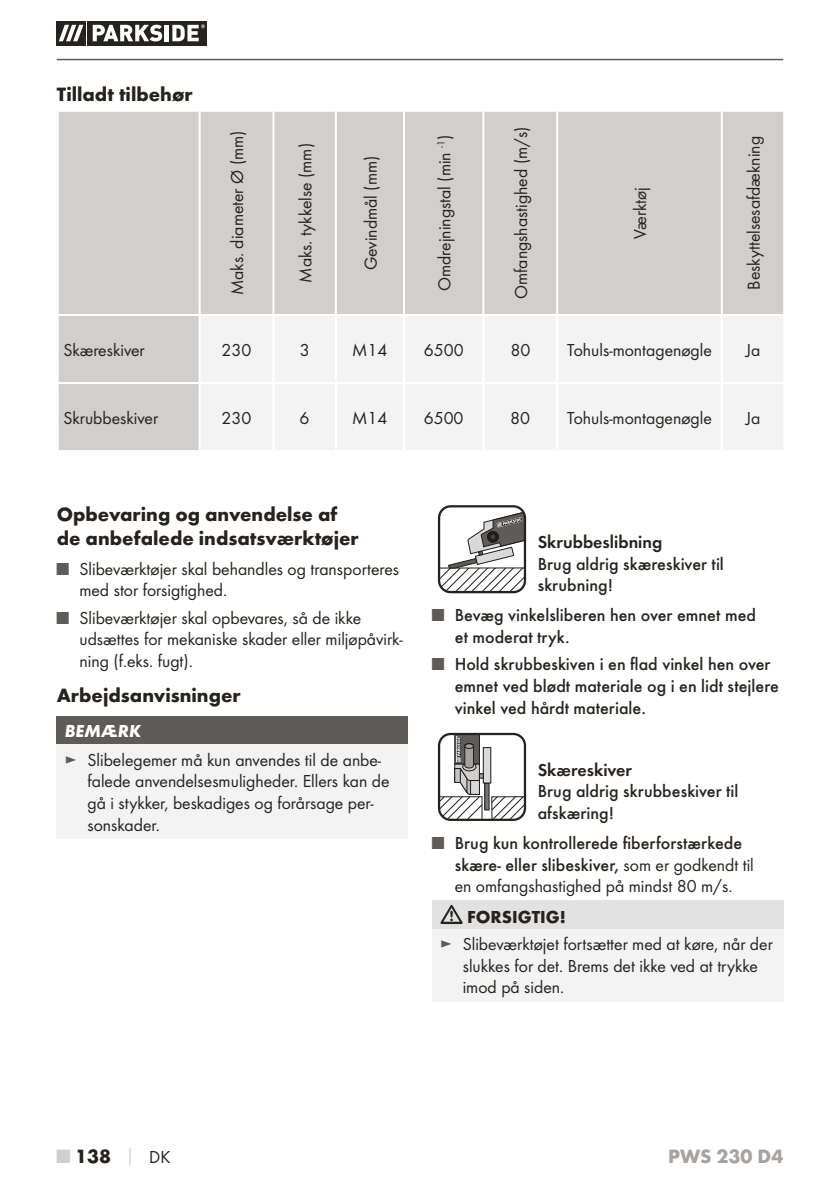
<style>
.page{position:relative;width:840px;height:1191px;background:#fff}
.page>*{position:absolute;margin:0;border:0;box-sizing:border-box;transform-origin:0 0}
.t1{font:700 20px/24px "Futura";color:#26231f}
.t2{font:700 20px "Futura";color:#a7a3a1}
.t3{font:18px/21.6px "Futura Boo";color:#26231f}
.t4{font:500 18px/21.6px "Futura";color:#26231f}
.t5{font:18px "Futura Dem";color:#26231f}
.t6{font:700 18px "Futura";color:#26231f}
.t7{font:italic 700 18px "Futura";color:#fff}
.s1{color:#5f5b58}
.s2{font-family:"Futura Boo";font-weight:400;color:#5f5b58}
.s3{font-family:"Futura Boo";font-weight:400}
.s4{color:#d1cfce}
.s5{font-size:18px;color:#d1cfce}
.s6{font-family:"Futura Boo";font-weight:400;font-size:18px}
</style>
<div class="page">
<hr style="left:57px;top:59px;width:725px;height:1px;background:#5f5b58">
<div style="left:57px;top:21px;width:29px;height:24px;background:#26231f"></div>
<svg style="left:87px;top:21px;width:120px;height:24px"></svg>
<svg style="left:59px;top:25px;width:24px;height:16px"></svg>
<svg style="left:93px;top:25px;width:69px;height:16px"></svg>
<hr style="left:165px;top:25px;width:4px;height:16px;background:#fff">
<svg style="left:172px;top:24px;width:33px;height:17px"></svg>
<div style="left:57px;top:716px;width:351px;height:28px;background:#5f5b58"></div>
<div style="left:57px;top:744px;width:351px;height:94px;background:#f3f3f4"></div>
<svg style="left:440px;top:511px;width:83px;height:79px"></svg>
<div style="left:437px;top:505px;width:89px;height:88px;border:2px solid #26231f;border-radius:12px"></div>
<svg style="left:493px;top:798px;width:29px;height:19px"></svg>
<div style="left:491px;top:796px;width:33px;height:23px;border:1px solid #1d1d1b"></div>
<div style="left:484px;top:783px;width:5px;height:27px;background:#787472"></div>
<div style="left:484px;top:782px;width:5px;height:28px;border:1px solid #1d1d1b"></div>
<div style="left:483px;top:747px;width:7px;height:36px;background:#dad9d9"></div>
<div style="left:482px;top:747px;width:9px;height:36px;border:1px solid #1d1d1b"></div>
<svg style="left:440px;top:736px;width:43px;height:82px"></svg>
<div style="left:437px;top:733px;width:89px;height:88px;border:2px solid #26231f;border-radius:12px"></div>
<div style="left:432px;top:900px;width:350px;height:28px;background:#e3e2e2"></div>
<div style="left:432px;top:928px;width:350px;height:73px;background:#f3f3f4"></div>
<svg style="left:440px;top:905px;width:22px;height:19px"></svg>
<div style="left:59px;top:112px;width:723px;height:338px;background:#d1cfce"></div>
<div style="left:200px;top:316px;width:582px;height:134px;background:#f3f3f4"></div>
<hr style="left:198px;top:316px;width:2px;height:66px;background:#fff">
<hr style="left:272px;top:316px;width:2px;height:66px;background:#fff">
<hr style="left:334px;top:316px;width:2px;height:66px;background:#fff">
<hr style="left:403px;top:316px;width:2px;height:66px;background:#fff">
<hr style="left:482px;top:316px;width:2px;height:66px;background:#fff">
<hr style="left:556px;top:316px;width:2px;height:66px;background:#fff">
<hr style="left:720px;top:316px;width:2px;height:66px;background:#fff">
<hr style="left:57px;top:382px;width:142px;height:2px;background:#fff">
<hr style="left:199px;top:382px;width:74px;height:2px;background:#fff">
<hr style="left:198px;top:384px;width:2px;height:66px;background:#fff">
<hr style="left:273px;top:382px;width:62px;height:2px;background:#fff">
<hr style="left:272px;top:384px;width:2px;height:66px;background:#fff">
<hr style="left:335px;top:382px;width:69px;height:2px;background:#fff">
<hr style="left:334px;top:384px;width:2px;height:66px;background:#fff">
<hr style="left:404px;top:382px;width:79px;height:2px;background:#fff">
<hr style="left:403px;top:384px;width:2px;height:66px;background:#fff">
<hr style="left:483px;top:382px;width:74px;height:2px;background:#fff">
<hr style="left:482px;top:384px;width:2px;height:66px;background:#fff">
<hr style="left:557px;top:382px;width:164px;height:2px;background:#fff">
<hr style="left:556px;top:384px;width:2px;height:66px;background:#fff">
<hr style="left:721px;top:382px;width:63px;height:2px;background:#fff">
<hr style="left:720px;top:384px;width:2px;height:66px;background:#fff">
<hr style="left:198px;top:112px;width:2px;height:202px;background:#fff">
<hr style="left:272px;top:112px;width:2px;height:202px;background:#fff">
<hr style="left:334px;top:112px;width:2px;height:202px;background:#fff">
<hr style="left:403px;top:112px;width:2px;height:202px;background:#fff">
<hr style="left:482px;top:112px;width:2px;height:202px;background:#fff">
<hr style="left:556px;top:112px;width:2px;height:202px;background:#fff">
<hr style="left:720px;top:112px;width:2px;height:202px;background:#fff">
<hr style="left:57px;top:314px;width:142px;height:2px;background:#fff">
<hr style="left:199px;top:314px;width:585px;height:2px;background:#fff">
<p class="t1" style="left:57px;top:84px;width:137px">Tilladt tilbehør</p>
<p class="t3" style="left:227px;top:295px;width:166px;rotate:-90deg">Maks. diameter Ø (mm)</p>
<p class="t3" style="left:295px;top:283px;width:141px;rotate:-90deg">Maks. tykkelse (mm)</p>
<p class="t3" style="left:360px;top:270px;width:116px;rotate:-90deg">Gevindmål (mm)</p>
<p class="t3" style="left:434px;top:291px;width:157px;rotate:-90deg">Omdrejningstal (min <sup>-1</sup>)</p>
<p class="t3" style="left:511px;top:299px;width:174px;rotate:-90deg">Omfangshastighed (m/s)</p>
<p class="t3" style="left:630px;top:239px;width:53px;rotate:-90deg">Værktøj</p>
<p class="t3" style="left:743px;top:290px;width:155px;rotate:-90deg">Beskyttelsesafdækning</p>
<p class="t3" style="left:63px;top:340px;width:83px">Skæreskiver</p>
<p class="t3" style="left:221px;top:340px;width:31px">230</p>
<p class="t3" style="left:299px;top:340px;width:11px">3</p>
<p class="t3" style="left:352px;top:340px;width:37px">M14</p>
<p class="t3" style="left:423px;top:340px;width:41px">6500</p>
<p class="t3" style="left:510px;top:340px;width:21px">80</p>
<p class="t3" style="left:567px;top:340px;width:146px">Tohuls-montagenøgle</p>
<p class="t3" style="left:745px;top:340px;width:16px">Ja</p>
<p class="t3" style="left:63px;top:408px;width:96px">Skrubbeskiver</p>
<p class="t3" style="left:221px;top:408px;width:31px">230</p>
<p class="t3" style="left:299px;top:408px;width:11px">6</p>
<p class="t3" style="left:352px;top:408px;width:37px">M14</p>
<p class="t3" style="left:423px;top:408px;width:41px">6500</p>
<p class="t3" style="left:510px;top:408px;width:21px">80</p>
<p class="t3" style="left:567px;top:408px;width:146px">Tohuls-montagenøgle</p>
<p class="t3" style="left:745px;top:408px;width:16px">Ja</p>
<p class="t1" style="left:57px;top:503px;width:303px">Opbevaring og anvendelse af de anbefalede indsatsværktøjer</p>
<p class="t3" style="left:79px;top:559px;width:321px;text-indent:-23px"><span class="s1">■</span> Slibeværktøjer skal behandles og transporteres med stor forsigtighed.</p>
<p class="t3" style="left:79px;top:607px;width:324px;text-indent:-23px"><span class="s1">■</span> Slibeværktøjer skal opbevares, så de ikke udsættes for mekaniske skader eller miljøpåvirk&shy;ning (f.eks. fugt).</p>
<p class="t1" style="left:57px;top:685px;width:185px">Arbejdsanvisninger</p>
<p class="t7" style="left:65px;top:725px;width:78px">BEMÆRK</p>
<p class="t3" style="left:87px;top:749px;width:303px;text-indent:-23px"><span class="s1">►</span> Slibelegemer må kun anvendes til de anbe&shy;falede anvendelsesmuligheder. Ellers kan de gå i stykker, beskadiges og forårsage per&shy;sonskader.</p>
<p class="t5" style="left:537px;top:534px;width:126px">Skrubbeslibning</p>
<p class="t4" style="left:537px;top:554px;width:188px">Brug aldrig skæreskiver til skrubning!</p>
<p class="t4" style="left:454px;top:605px;width:302px;text-indent:-23px"><span class="s2">■</span> Bevæg vinkelsliberen hen over emnet med et moderat tryk.</p>
<p class="t4" style="left:454px;top:654px;width:325px;text-indent:-23px"><span class="s2">■</span> Hold skrubbeskiven i en flad vinkel hen over emnet ved blødt materiale og i en lidt stejlere vinkel ved hårdt materiale.</p>
<p class="t5" style="left:537px;top:761px;width:96px">Skæreskiver</p>
<p class="t4" style="left:537px;top:781px;width:202px">Brug aldrig skrubbeskiver til afskæring!</p>
<p class="t4" style="left:454px;top:833px;width:300px;text-indent:-23px"><span class="s2">■</span> Brug kun kontrollerede fiberforstærkede skære- eller slibeskiver, <span class="s3">som er godkendt til</span></p>
<p class="t3" style="left:454px;top:876px;width:279px">en omfangshastighed på mindst 80 m/s.</p>
<p class="t6" style="left:467px;top:909px;width:100px">FORSIGTIG!</p>
<p class="t3" style="left:462px;top:934px;width:311px;text-indent:-23px"><span class="s1">►</span> Slibeværktøjet fortsætter med at køre, når der slukkes for det. Brems det ikke ved at trykke imod på siden.</p>
<p class="t1" style="left:57px;top:1145px;width:115px"><span class="s4">■</span> 138 <span class="s5">│</span> <span class="s6">DK</span></p>
<p class="t2" style="left:667px;top:1147px;width:117px">PWS 230 D4</p>
</div>
